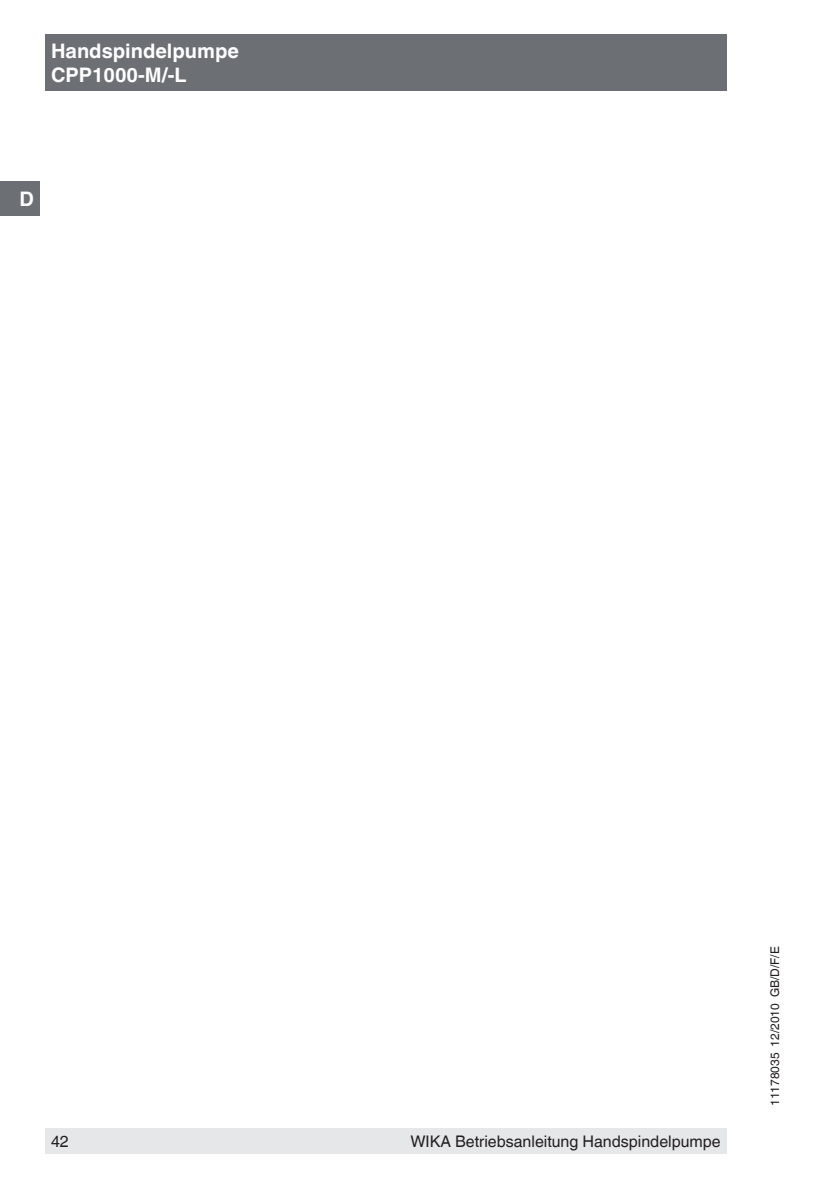
<style>
.page{position:relative;width:840px;height:1191px;background:#fff}
.page>*{position:absolute;margin:0;border:0;box-sizing:border-box;transform-origin:0 0}
.t1{font:700 20px/24px "Helvetica World";color:#fff}
.t2{font:16px "Helvetica World";color:#231f20}
.t3{font:12px "Helvetica World";color:#231f20}
</style>
<div class="page">
<div style="left:45px;top:34px;width:681px;height:57px;background:#6c6f74"></div>
<div style="left:45px;top:1128px;width:681px;height:26px;background:#e6e7e9"></div>
<div style="left:0;top:181px;width:40px;height:34px;background:#6c6f74"></div>
<p class="t1" style="left:51px;top:40px;width:189px">Handspindelpumpe<br>CPP1000-M/-L</p>
<p class="t1" style="left:19px;top:188px;width:16px">D</p>
<p class="t2" style="left:51px;top:1135px;width:19px">42</p>
<p class="t2" style="left:410px;top:1135px;width:312px">WIKA Betriebsanleitung Handspindelpumpe</p>
<p class="t3" style="left:769px;top:1106px;width:161px;rotate:-90deg">11178035 12/2010 GB/D/F/E</p>
</div>
